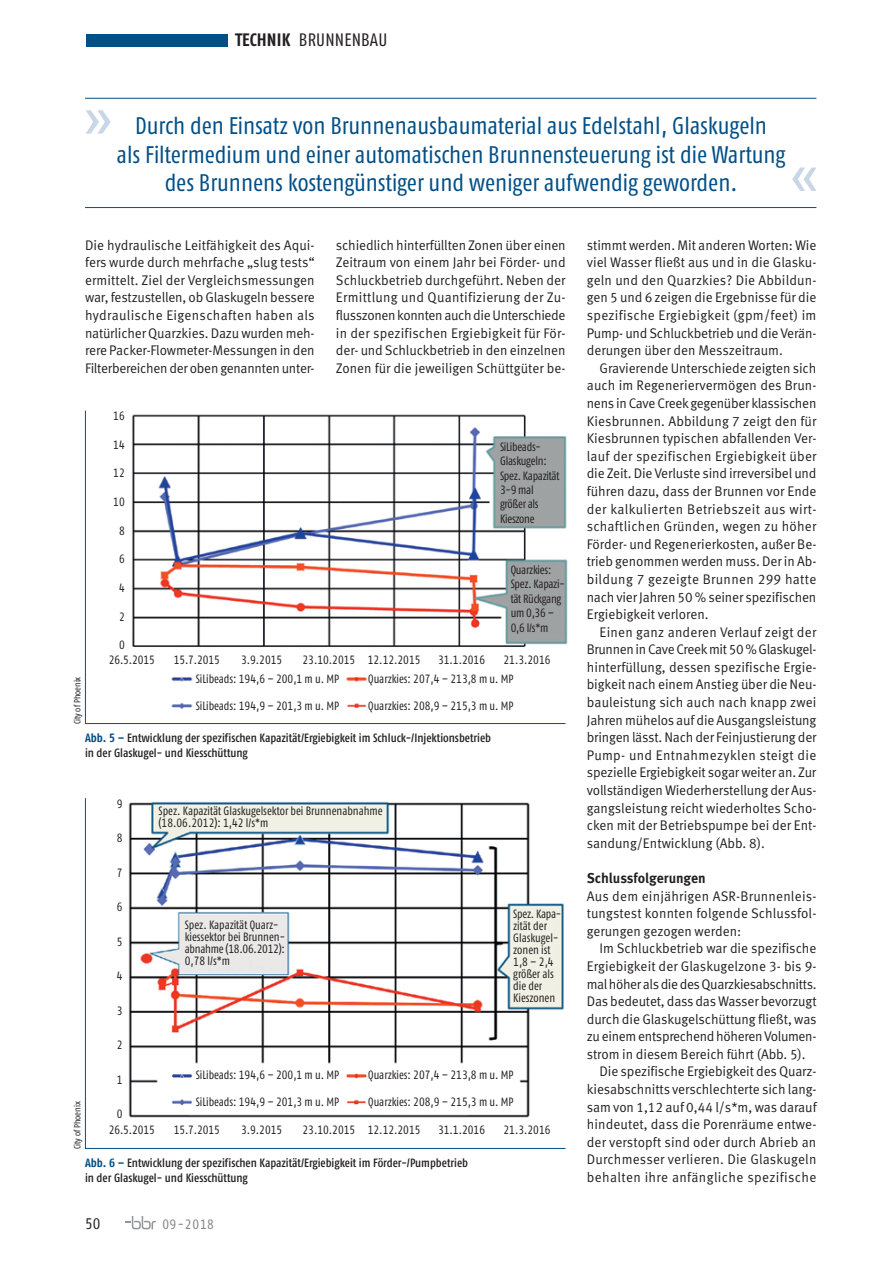
<style>
.page{position:relative;width:893px;height:1263px;background:#fff}
.page>*{position:absolute;margin:0;border:0;box-sizing:border-box;transform-origin:0 0}
.t1{font:condensed 24px/28.8px "Fago OT";letter-spacing:-.005em;color:#004f87;text-align:center}
.t2{font:condensed 18px "Fago OT";letter-spacing:.01em;color:#231f20}
.t3{font:condensed 15.3px "Fago OT";color:#231f20}
.t4{font:700 14.25px "Meta OT";letter-spacing:-.005em;color:#231f20;scale:.96 1}
.t5{font:13.95px/17.5px "Meta OT Norm";letter-spacing:-.005em;color:#231f20;text-align:justify;scale:.96 1}
.t6{font:13.95px "Meta OT Norm";letter-spacing:-.03em;color:#231f20;scale:.96 1}
.t7{font:13.95px "Meta OT Norm";letter-spacing:-.025em;color:#231f20;scale:.96 1}
.t8{font:13.95px "Meta OT Norm";letter-spacing:.015em;color:#231f20;scale:.96 1}
.t9{font:13.95px "Meta OT Norm";letter-spacing:.025em;color:#231f20;scale:.96 1}
.t10{font:condensed 13.5px "Fago OT";letter-spacing:.05em;color:#808285}
.t11{font:condensed 12px/12px "Fago OT";color:#231f20;scale:.96 1}
.t12{font:500 condensed 12px/15px "Fago OT";letter-spacing:-.005em;color:#231f20}
.t13{font:condensed 12px/14.4px "Fago OT";letter-spacing:-.025em;color:#231f20;scale:.96 1}
.t14{font:condensed 9px "Fago OT";color:#231f20}
.s1{font-weight:700}
.s2{font-weight:700;color:#004f87}
</style>
<div class="page">
<div style="left:86px;top:34px;width:141px;height:12px;background:#004f87"></div>
<svg style="left:85px;top:798px;width:481px;height:351px"></svg>
<svg style="left:85px;top:410px;width:481px;height:314px"></svg>
<img style="left:159px;top:668px;width:358px;height:48px">
<hr style="left:85px;top:207px;width:731px;height:1px;background:#004f87">
<svg style="left:86px;top:110px;width:25px;height:24px"></svg>
<svg style="left:792px;top:168px;width:24px;height:23px"></svg>
<hr style="left:85px;top:98px;width:731px;height:1px;background:#004f87">
<svg style="left:125px;top:1216px;width:31px;height:13px"></svg>
<p class="t2" style="left:235px;top:29px;width:154px"><span class="s1">TECHNIK</span> BRUNNENBAU</p>
<h1 class="t1" style="left:117px;top:111px;width:671px">Durch den Einsatz von Brunnenausbaumaterial aus Edelstahl, Glaskugeln<br>als Filtermedium und einer automatischen Brunnensteuerung ist die Wartung des Brunnens kostengünstiger und weniger aufwendig geworden.</h1>
<p class="t5" style="left:85px;top:236px;width:241px">Die hydraulische Leitfähigkeit des Aqui&shy;fers wurde durch mehrfache „slug tests“ ermittelt. Ziel der Vergleichsmessungen war, festzustellen, ob Glaskugeln bessere hydraulische Eigenschaften haben als natürlicher Quarzkies. Dazu wurden meh&shy;rere Packer-Flowmeter-Messungen in den Filterbereichen der oben genannten unter-</p>
<p class="t5" style="left:336px;top:236px;width:241px">schiedlich hinterfüllten Zonen über einen Zeitraum von einem Jahr bei Förder- und Schluckbetrieb durchgeführt. Neben der Ermittlung und Quantifizierung der Zu&shy;flusszonen konnten auch die Unterschiede in der spezifischen Ergiebigkeit für För&shy;der- und Schluckbetrieb in den einzelnen Zonen für die jeweiligen Schüttgüter be-</p>
<p class="t5" style="left:587px;top:236px;width:241px">stimmt werden. Mit anderen Worten: Wie viel Wasser fließt aus und in die Glasku&shy;geln und den Quarzkies? Die Abbildun&shy;gen 5 und 6 zeigen die Ergebnisse für die spezifische Ergiebigkeit (gpm/feet) im Pump- und Schluckbetrieb und die Verän&shy;derungen über den Messzeitraum.</p>
<p class="t5" style="left:587px;top:360px;width:241px;text-indent:13px">Gravierende Unterschiede zeigten sich auch im Regeneriervermögen des Brun&shy;nens in Cave Creek gegenüber klassischen Kiesbrunnen. Abbildung 7 zeigt den für Kiesbrunnen typischen abfallenden Ver&shy;lauf der spezifischen Ergiebigkeit über die Zeit. Die Verluste sind irreversibel und führen dazu, dass der Brunnen vor Ende der kalkulierten Betriebszeit aus wirt&shy;schaftlichen Gründen, wegen zu höher Förder- und Regenerierkosten, außer Be&shy;trieb genommen werden muss. Der in Ab&shy;bildung 7 gezeigte Brunnen 299 hatte nach vier Jahren 50 % seiner spezifischen Ergiebigkeit verloren.</p>
<p class="t5" style="left:587px;top:623px;width:241px;text-indent:13px">Einen ganz anderen Verlauf zeigt der Brunnen in Cave Creek mit 50 % Glaskugel&shy;hinterfüllung, dessen spezifische Ergie&shy;bigkeit nach einem Anstieg über die Neu&shy;bauleistung sich auch nach knapp zwei Jahren mühelos auf die Ausgangsleistung bringen lässt. Nach der Feinjustierung der Pump- und Entnahmezyklen steigt die spezielle Ergiebigkeit sogar weiter an. Zur vollständigen Wiederherstellung der Aus&shy;gangsleistung reicht wiederholtes Scho&shy;cken mit der Betriebspumpe bei der Ent&shy;sandung/Entwicklung (Abb. 8).</p>
<p class="t4" style="left:587px;top:869px;width:125px">Schlussfolgerungen</p>
<p class="t5" style="left:587px;top:887px;width:241px">Aus dem einjährigen ASR-Brunnenleis&shy;tungstest konnten folgende Schlussfol&shy;gerungen gezogen werden:</p>
<p class="t5" style="left:600px;top:940px;width:227px">Im Schluckbetrieb war die spezifische</p>
<p class="t5" style="left:587px;top:958px;width:239px">Ergiebigkeit der Glaskugelzone 3- bis 9-</p>
<p class="t6" style="left:587px;top:976px;width:241px">mal höher als die des Quarzkiesabschnitts.</p>
<p class="t5" style="left:587px;top:993px;width:241px">Das bedeutet, dass das Wasser bevorzugt</p>
<p class="t5" style="left:587px;top:1010px;width:241px">durch die Glaskugelschüttung fließt, was</p>
<p class="t7" style="left:587px;top:1028px;width:241px">zu einem entsprechend höheren Volumen-</p>
<p class="t5" style="left:587px;top:1045px;width:230px">strom in diesem Bereich führt (Abb. 5).</p>
<p class="t5" style="left:600px;top:1063px;width:227px">Die spezifische Ergiebigkeit des Quarz-</p>
<p class="t5" style="left:587px;top:1081px;width:241px">kiesabschnitts verschlechterte sich lang-</p>
<p class="t5" style="left:587px;top:1098px;width:241px">sam von 1,12 auf 0,44 l/s*m, was darauf</p>
<p class="t5" style="left:587px;top:1116px;width:241px">hindeutet, dass die Porenräume entwe-</p>
<p class="t5" style="left:587px;top:1133px;width:241px">der verstopft sind oder durch Abrieb an</p>
<p class="t8" style="left:587px;top:1151px;width:241px">Durchmesser verlieren. Die Glaskugeln</p>
<p class="t9" style="left:587px;top:1169px;width:241px">behalten ihre anfängliche spezifische</p>
<p class="t11" style="left:113px;top:410px;width:14px">16</p>
<p class="t11" style="left:113px;top:439px;width:14px">14</p>
<p class="t11" style="left:113px;top:467px;width:14px">12</p>
<p class="t11" style="left:113px;top:496px;width:14px">10</p>
<p class="t11" style="left:119px;top:524px;width:7px">8</p>
<p class="t11" style="left:119px;top:553px;width:7px">6</p>
<p class="t11" style="left:119px;top:582px;width:7px">4</p>
<p class="t11" style="left:119px;top:610px;width:7px">2</p>
<p class="t11" style="left:119px;top:639px;width:7px">0</p>
<p class="t13" style="left:500px;top:439px;width:63px">SiLibeads-<br>Glaskugeln:<br>Spez. Kapazität<br>3-9 mal größer als<br>Kieszone</p>
<p class="t13" style="left:511px;top:563px;width:58px">Quarzkies:<br>Spez. Kapazi&shy;tät Rückgang um 0,36 –<br>0,6 l/s*m</p>
<p class="t11" style="left:109px;top:653px;width:50px">26.5.2015</p>
<p class="t11" style="left:174px;top:653px;width:50px">15.7.2015</p>
<p class="t11" style="left:241px;top:653px;width:44px">3.9.2015</p>
<p class="t11" style="left:302px;top:653px;width:124px">23.10.2015 12.12.2015</p>
<p class="t11" style="left:438px;top:653px;width:50px">31.1.2016</p>
<p class="t11" style="left:504px;top:653px;width:50px">21.3.2016</p>
<p class="t11" style="left:196px;top:673px;width:151px">SiLibeads: 194,6 – 200,1 m u. MP</p>
<p class="t11" style="left:196px;top:700px;width:151px">SiLibeads: 194,9 – 201,3 m u. MP</p>
<p class="t11" style="left:368px;top:673px;width:153px">Quarzkies: 207,4 – 213,8 m u. MP</p>
<p class="t11" style="left:368px;top:700px;width:153px">Quarzkies: 208,9 – 215,3 m u. MP</p>
<p class="t14" style="left:72px;top:724px;width:49px;rotate:-90deg">City of Phoenix</p>
<p class="t12" style="left:85px;top:730px;width:407px"><span class="s2">Abb. 5 –</span> Entwicklung der spezifischen Kapazität/Ergiebigkeit im Schluck-/Injektionsbetrieb in der Glaskugel- und Kiesschüttung</p>
<p class="t11" style="left:117px;top:797px;width:7px">9</p>
<p class="t11" style="left:117px;top:832px;width:7px">8</p>
<p class="t11" style="left:117px;top:866px;width:7px">7</p>
<p class="t11" style="left:117px;top:901px;width:7px">6</p>
<p class="t11" style="left:117px;top:935px;width:7px">5</p>
<p class="t11" style="left:117px;top:970px;width:7px">4</p>
<p class="t11" style="left:117px;top:1004px;width:7px">3</p>
<p class="t11" style="left:117px;top:1039px;width:7px">2</p>
<p class="t11" style="left:117px;top:1073px;width:7px">1</p>
<p class="t11" style="left:117px;top:1108px;width:7px">0</p>
<p class="t11" style="left:159px;top:805px;width:235px">Spez. Kapazität Glaskugelsektor bei Brunnenabnahme (18.06.2012): 1,42 l/s*m</p>
<p class="t11" style="left:185px;top:919px;width:106px">Spez. Kapazität Quarz&shy;kiessektor bei Brunnen&shy;abnahme (18.06.2012):<br>0,78 l/s*m</p>
<p class="t11" style="left:513px;top:907px;width:52px">Spez. Kapa&shy;zität der<br>Glaskugel&shy;zonen ist<br>1,8 – 2,4 größer als die der<br>Kieszonen</p>
<p class="t11" style="left:196px;top:1069px;width:151px">SiLibeads: 194,6 – 200,1 m u. MP</p>
<p class="t11" style="left:196px;top:1096px;width:151px">SiLibeads: 194,9 – 201,3 m u. MP</p>
<p class="t11" style="left:368px;top:1069px;width:153px">Quarzkies: 207,4 – 213,8 m u. MP</p>
<p class="t11" style="left:368px;top:1096px;width:153px">Quarzkies: 208,9 – 215,3 m u. MP</p>
<p class="t14" style="left:72px;top:1149px;width:49px;rotate:-90deg">City of Phoenix</p>
<p class="t11" style="left:109px;top:1123px;width:50px">26.5.2015</p>
<p class="t11" style="left:174px;top:1123px;width:50px">15.7.2015</p>
<p class="t11" style="left:241px;top:1123px;width:44px">3.9.2015</p>
<p class="t11" style="left:302px;top:1123px;width:124px">23.10.2015 12.12.2015</p>
<p class="t11" style="left:438px;top:1123px;width:50px">31.1.2016</p>
<p class="t11" style="left:504px;top:1123px;width:50px">21.3.2016</p>
<p class="t12" style="left:85px;top:1155px;width:384px"><span class="s2">Abb. 6 –</span> Entwicklung der spezifischen Kapazität/Ergiebigkeit im Förder-/Pumpbetrieb in der Glaskugel- und Kiesschüttung</p>
<p class="t3" style="left:85px;top:1215px;width:17px">50</p>
<p class="t10" style="left:162px;top:1216px;width:53px">09-2018</p>
</div>
